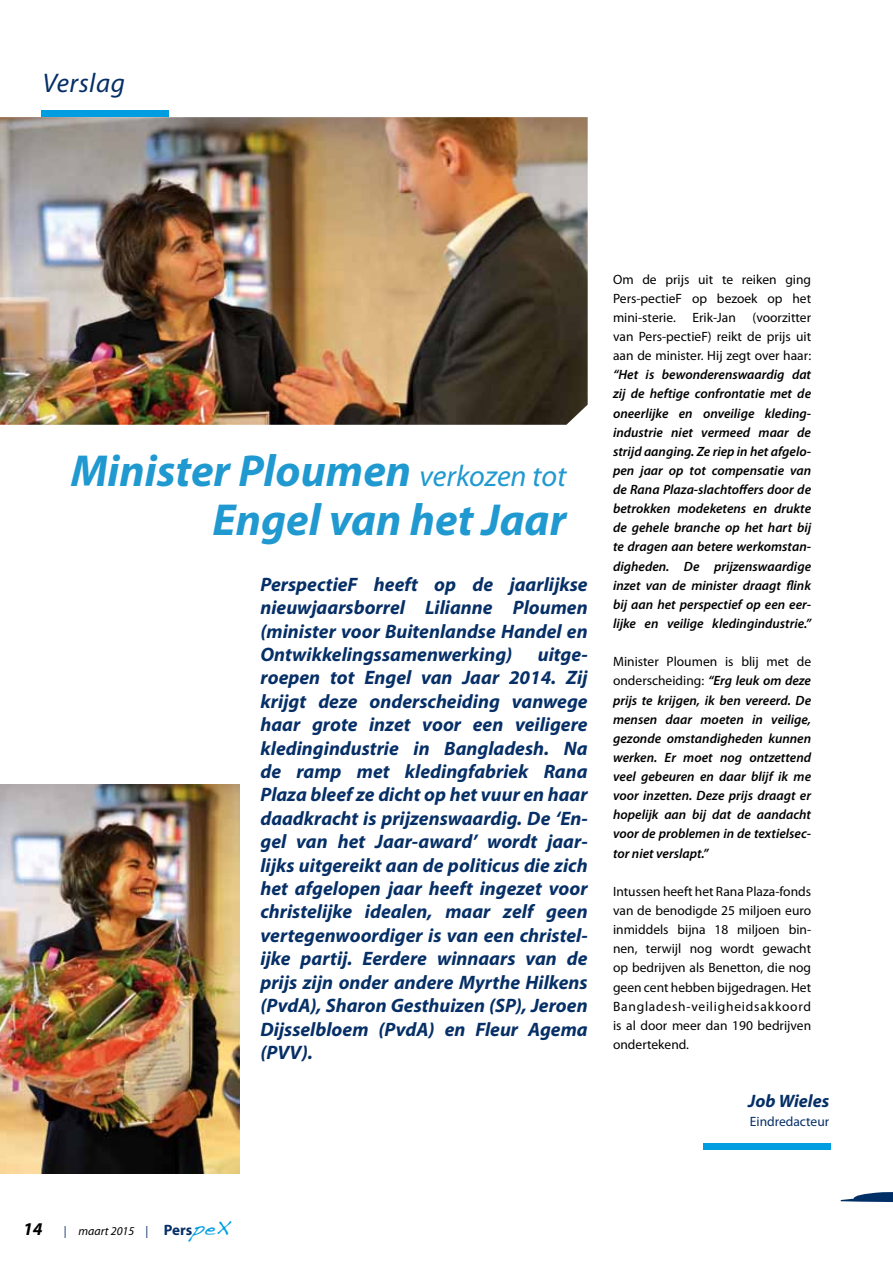
<style>
.page{position:relative;width:893px;height:1263px;background:#fff}
.page>*{position:absolute;margin:0;border:0;box-sizing:border-box;transform-origin:0 0}
.t1{font:italic 700 45px/49.5px "Myriad Pro";color:#2099d0;text-align:right}
.t2{font:italic 27px "Myriad Pro";letter-spacing:.02em;color:#052f66}
.t3{font:italic 700 19.5px/23.4px "Myriad Pro";color:#052f66;text-align:justify}
.t4{font:italic 700 18px "Myriad Pro";color:#052f66}
.t5{font:italic 600 13.5px/19.2px "Myriad Pro";color:#000;text-align:justify}
.t6{font:13.5px/19.2px "Myriad Pro";color:#000;text-align:justify}
.t7{font:13.5px "Myriad Pro";color:#052f66}
.t8{font:italic 12px "Myriad Pro";color:#000}
.s1{font-weight:400;font-size:30px}
.s2{font-weight:400;font-style:normal}
.s3{font-weight:700;font-size:18px}
.s4{font-style:normal;color:#052f66}
.s5{font-weight:700;font-style:normal;font-size:15px;color:#052f66}
.s6{font-family:"Dakota";font-style:normal;font-size:19.5px;color:#009ee0}
</style>
<div class="page">
<svg style="left:841px;top:1192px;width:52px;height:10px"></svg>
<img style="left:0;top:117px;width:588px;height:308px">
<div style="left:42px;top:111px;width:127px;height:6px;background:#009ee0"></div>
<div style="left:703px;top:1143px;width:128px;height:7px;background:#009ee0"></div>
<img style="left:0;top:784px;width:239px;height:389px">
<h2 class="t2" style="left:43px;top:67px;width:84px">Verslag</h2>
<h1 class="t1" style="left:71px;top:444px;width:497px">Minister Ploumen <span class="s1">verkozen tot<br></span>Engel van het Jaar</h1>
<h3 class="t3" style="left:260px;top:572px;width:329px">PerspectieF heeft op de jaarlijkse nieuwjaarsborrel Lilianne Ploumen (minister voor Buitenlandse Handel en Ontwikkelingssamenwerking)</h3>
<p class="t3" style="left:260px;top:642px;width:329px;text-indent:277px">uitge&shy;roepen tot Engel van Jaar 2014. Zij krijgt deze onderscheiding vanwege haar grote inzet voor een veiligere kledingindustrie in Bangladesh. Na de ramp met kledingfabriek Rana Plaza bleef ze dicht op het vuur en haar daadkracht is prijzenswaardig. De ‘En&shy;gel van het Jaar-award’ wordt jaar&shy;lijks uitgereikt aan de politicus die zich het afgelopen jaar heeft ingezet voor christelijke idealen, maar zelf geen vertegenwoordiger is van een christel&shy;ijke partij. Eerdere winnaars van de prijs zijn onder andere Myrthe Hilkens (PvdA), Sharon Gesthuizen (SP), Jeroen Dijsselbloem (PvdA) en Fleur Agema (PVV).</p>
<p class="t6" style="left:613px;top:269px;width:200px">Om de prijs uit te reiken ging Pers-pectieF op bezoek op het mini-sterie. Erik-Jan (voorzitter van Pers-pectieF) reikt de prijs uit aan de minister. Hij zegt over haar:</p>
<p class="t5" style="left:613px;top:365px;width:200px">“Het is bewonderenswaardig dat zij de heftige confrontatie met de oneerlijke en onveilige kleding&shy;industrie niet vermeed maar de strijd aanging. Ze riep in het afgelo&shy;pen jaar op tot compensatie van de Rana Plaza-slachtoffers door de betrokken modeketens en drukte de gehele branche op het hart bij te dragen aan betere werkomstan&shy;digheden. De prijzenswaardige inzet van de minister draagt flink bij aan het perspectief op een eer&shy;lijke en veilige kledingindustrie.”</p>
<p class="t5" style="left:613px;top:652px;width:200px"><span class="s2">Minister Ploumen is blij met de onderscheiding:</span> “Erg leuk om deze prijs te krijgen, ik ben vereerd. De mensen daar moeten in veilige, gezonde omstandigheden kunnen werken. Er moet nog ontzettend veel gebeuren en daar blijf ik me voor inzetten. Deze prijs draagt er hopelijk aan bij dat de aandacht voor de problemen in de textielsec&shy;tor niet verslapt.”</p>
<p class="t6" style="left:613px;top:881px;width:200px">Intussen heeft het Rana Plaza-fonds van de benodigde 25 miljoen euro inmiddels bijna 18 miljoen bin&shy;nen, terwijl nog wordt gewacht op bedrijven als Benetton, die nog geen cent hebben bijgedragen. Het Bangladesh-veiligheidsakkoord is al door meer dan 190 bedrijven ondertekend.</p>
<h3 class="t4" style="left:748px;top:1089px;width:82px">Job Wieles</h3>
<p class="t7" style="left:750px;top:1113px;width:81px">Eindredacteur</p>
<p class="t8" style="left:23px;top:1223px;width:208px"><span class="s3">14</span> <span class="s4">|</span> maart 2015 <span class="s4">|</span> <span class="s5">Pers</span><span class="s6">peX</span></p>
</div>
